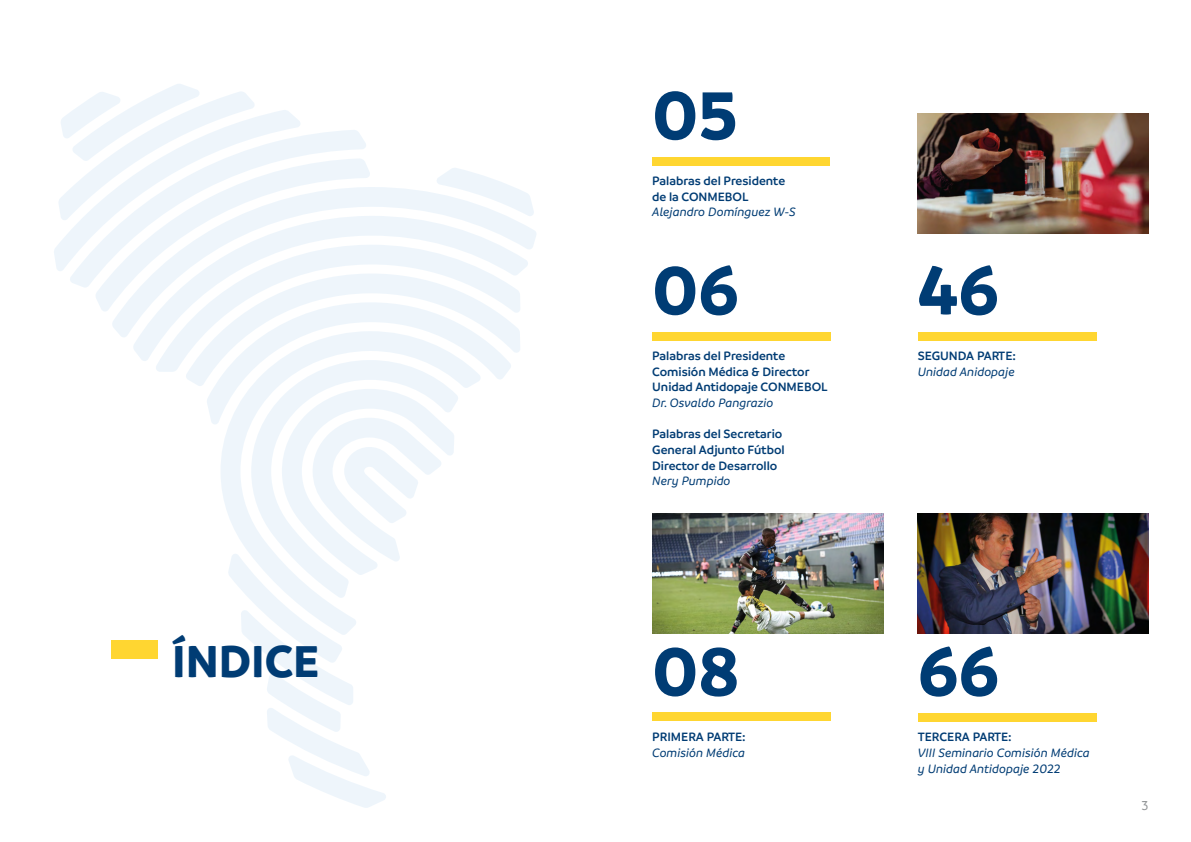
<style>
.page{position:relative;width:1191px;height:842px;background:#fff}
.page>*{position:absolute;margin:0;border:0;box-sizing:border-box;transform-origin:0 0}
.t1{font:700 72px "Branding";color:#003c74}
.t2{font:700 48px "Branding";color:#003c74}
.t3{font:500 14px "Branding";color:#939698}
.t4{font:600 13px/15.6px "Branding";color:#003c74}
.t5{font:italic 500 13px/15.6px "Branding";color:#003c74}
</style>
<div class="page">
<svg style="left:54px;top:84px;width:482px;height:724px"></svg>
<div style="left:112px;top:640px;width:46px;height:18px;background:#ffd631"></div>
<div style="left:652px;top:157px;width:177px;height:9px;background:#ffd631"></div>
<div style="left:652px;top:332px;width:179px;height:8px;background:#ffd631"></div>
<div style="left:917px;top:332px;width:179px;height:9px;background:#ffd631"></div>
<div style="left:917px;top:713px;width:179px;height:9px;background:#ffd631"></div>
<div style="left:652px;top:713px;width:179px;height:8px;background:#ffd631"></div>
<img style="left:652px;top:513px;width:231px;height:120px">
<img style="left:917px;top:513px;width:231px;height:120px">
<img style="left:917px;top:114px;width:231px;height:120px">
<h2 class="t2" style="left:172px;top:634px;width:148px">ÍNDICE</h2>
<h1 class="t1" style="left:652px;top:74px;width:87px">05</h1>
<p class="t4" style="left:652px;top:173px;width:134px">Palabras del Presidente de la CONMEBOL</p>
<p class="t5" style="left:652px;top:204px;width:145px">Alejandro Domínguez W-S</p>
<h1 class="t1" style="left:652px;top:249px;width:88px">06</h1>
<h1 class="t1" style="left:917px;top:249px;width:83px">46</h1>
<p class="t4" style="left:652px;top:348px;width:177px">Palabras del Presidente<br>Comisión Médica &amp; Director<br>Unidad Antidopaje CONMEBOL</p>
<p class="t5" style="left:652px;top:395px;width:123px">Dr. Osvaldo Pangrazio</p>
<p class="t4" style="left:652px;top:426px;width:134px">Palabras del Secretario<br>General Adjunto Fútbol<br>Director de Desarrollo</p>
<p class="t5" style="left:652px;top:473px;width:80px">Nery Pumpido</p>
<p class="t4" style="left:917px;top:348px;width:100px">SEGUNDA PARTE:</p>
<p class="t5" style="left:917px;top:364px;width:98px">Unidad Anidopaje</p>
<h1 class="t1" style="left:652px;top:630px;width:89px">08</h1>
<p class="t4" style="left:652px;top:729px;width:95px">PRIMERA PARTE:</p>
<p class="t5" style="left:652px;top:745px;width:94px">Comisión Médica</p>
<h1 class="t1" style="left:917px;top:630px;width:83px">66</h1>
<p class="t4" style="left:917px;top:729px;width:95px">TERCERA PARTE:</p>
<p class="t5" style="left:917px;top:745px;width:173px">VIII Seminario Comisión Médica y Unidad Antidopaje 2022</p>
<p class="t3" style="left:1141px;top:798px;width:8px">3</p>
</div>
